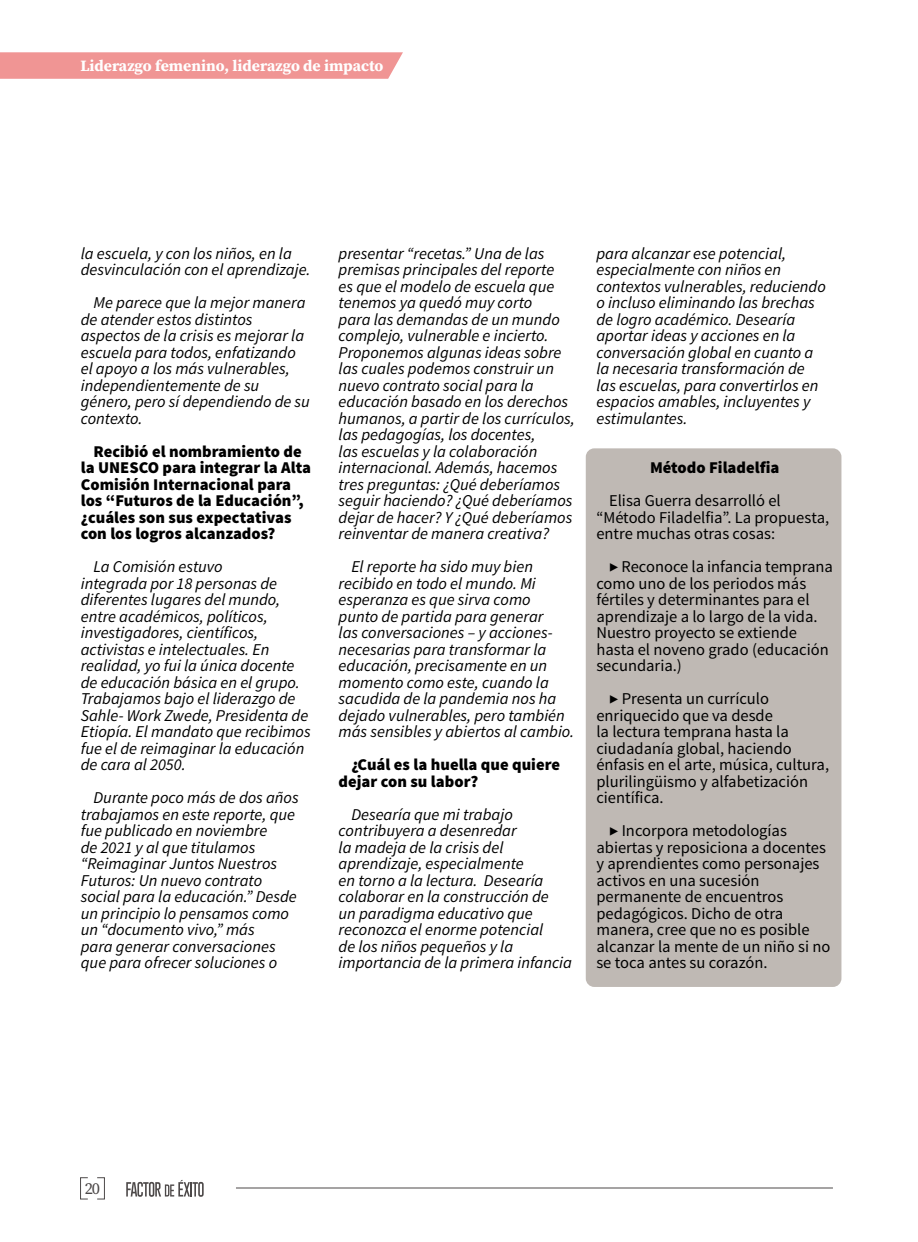
<style>
.page{position:relative;width:918px;height:1242px;background:#fff}
.page>*{position:absolute;margin:0;border:0;box-sizing:border-box;transform-origin:0 0}
.t1{font:italic 16.5px/16.5px "Source Sans Pro";color:#000}
.t2{font:16.5px/16.5px "Source Sans Pro";color:#000}
.t3{font:900 16.5px/16.5px "Source Sans Pro";color:#000}
.t4{font:16.5px "Source Serif Pro";color:#4d4949}
.t5{font:700 15.75px "Source Serif Pro";color:#fff}
.s1{font-weight:300}
</style>
<div class="page">
<div style="left:586px;top:448px;width:255px;height:539px;background:#bfb9b4;border-radius:9px"></div>
<svg style="left:0;top:52px;width:403px;height:27px;background:#f09898"></svg>
<div style="left:80px;top:1178px;width:8px;height:21px;border:1px solid #4d4949"></div>
<div style="left:97px;top:1178px;width:8px;height:21px;border:1px solid #4d4949"></div>
<hr style="left:236px;top:1188px;width:597px;height:1px;background:#4d4949">
<svg style="left:126px;top:1180px;width:78px;height:17px"></svg>
<p class="t5" style="left:80px;top:55px;width:305px">Liderazgo femenino, liderazgo de impacto</p>
<p class="t1" style="left:81px;top:245px;width:231px">la escuela, y con los niños, en la desvinculación con el aprendizaje.</p>
<p class="t1" style="left:81px;top:294px;width:231px;text-indent:13px">Me parece que la mejor manera de atender estos distintos aspectos de la crisis es mejorar la escuela para todos, enfatizando el apoyo a los más vulnerables, independientemente de su género, pero sí dependiendo de su contexto.</p>
<p class="t3" style="left:81px;top:444px;width:232px;text-indent:13px">Recibió el nombramiento de la UNESCO para integrar la Alta<br>Comisión Internacional para los “Futuros de la Educación”, ¿cuáles son sus expectativas con los logros alcanzados?</p>
<p class="t1" style="left:81px;top:558px;width:231px;text-indent:13px">La Comisión estuvo<br>integrada por 18 personas de diferentes lugares del mundo, entre académicos, políticos, investigadores, científicos, activistas e intelectuales. En realidad, yo fui la única docente de educación básica en el grupo.<br>Trabajamos bajo el liderazgo de<br>Sahle- Work Zwede, Presidenta de<br>Etiopía. El mandato que recibimos fue el de reimaginar la educación de cara al 2050.</p>
<p class="t1" style="left:81px;top:789px;width:219px;text-indent:13px">Durante poco más de dos años trabajamos en este reporte, que fue publicado en noviembre<br>de 2021 y al que titulamos “Reimaginar Juntos Nuestros<br>Futuros: Un nuevo contrato social para la educación.” Desde un principio lo pensamos como un “documento vivo,” más<br>para generar conversaciones que para ofrecer soluciones o</p>
<p class="t1" style="left:339px;top:245px;width:238px">presentar “recetas.” Una de las premisas principales del reporte<br>es que el modelo de escuela que tenemos ya quedó muy corto<br>para las demandas de un mundo complejo, vulnerable e incierto.<br>Proponemos algunas ideas sobre las cuales podemos construir un nuevo contrato social para la educación basado en los derechos humanos, a partir de los currículos, las pedagogías, los docentes,<br>las escuelas y la colaboración internacional. Además, hacemos tres preguntas: ¿Qué deberíamos seguir haciendo? ¿Qué deberíamos dejar de hacer? Y ¿Qué deberíamos reinventar de manera creativa?</p>
<p class="t1" style="left:339px;top:558px;width:237px;text-indent:13px">El reporte ha sido muy bien recibido en todo el mundo. Mi esperanza es que sirva como punto de partida para generar<br>las conversaciones – y acciones&shy;necesarias para transformar la educación, precisamente en un momento como este, cuando la sacudida de la pandemia nos ha dejado vulnerables, pero también más sensibles y abiertos al cambio.</p>
<p class="t3" style="left:339px;top:757px;width:223px;text-indent:13px">¿Cuál es la huella que quiere dejar con su labor?</p>
<p class="t1" style="left:339px;top:806px;width:235px;text-indent:13px">Desearía que mi trabajo contribuyera a desenredar<br>la madeja de la crisis del aprendizaje, especialmente<br>en torno a la lectura. Desearía colaborar en la construcción de<br>un paradigma educativo que reconozca el enorme potencial<br>de los niños pequeños y la importancia de la primera infancia</p>
<p class="t1" style="left:596px;top:245px;width:231px">para alcanzar ese potencial, especialmente con niños en contextos vulnerables, reduciendo o incluso eliminando las brechas de logro académico. Desearía aportar ideas y acciones en la conversación global en cuanto a la necesaria transformación de las escuelas, para convertirlos en espacios amables, incluyentes y estimulantes.</p>
<p class="t3" style="left:650px;top:460px;width:131px">Método Filadelfia</p>
<p class="t2" style="left:596px;top:493px;width:234px;text-indent:13px">Elisa Guerra desarrolló el “Método Filadelfia”. La propuesta, entre muchas otras cosas:</p>
<p class="t2" style="left:596px;top:559px;width:238px;text-indent:13px"><span class="s1">▶</span> Reconoce la infancia temprana como uno de los periodos más fértiles y determinantes para el aprendizaje a lo largo de la vida.<br>Nuestro proyecto se extiende hasta el noveno grado (educación secundaria.)</p>
<p class="t2" style="left:596px;top:691px;width:234px;text-indent:13px"><span class="s1">▶</span> Presenta un currículo enriquecido que va desde<br>la lectura temprana hasta la ciudadanía global, haciendo énfasis en el arte, música, cultura, plurilingüismo y alfabetización científica.</p>
<p class="t2" style="left:596px;top:823px;width:236px;text-indent:13px"><span class="s1">▶</span> Incorpora metodologías abiertas y reposiciona a docentes y aprendientes como personajes activos en una sucesión permanente de encuentros pedagógicos. Dicho de otra manera, cree que no es posible alcanzar la mente de un niño si no se toca antes su corazón.</p>
<p class="t4" style="left:85px;top:1178px;width:17px">32</p>
<p class="t4" style="left:85px;top:1178px;width:17px">20</p>
</div>
